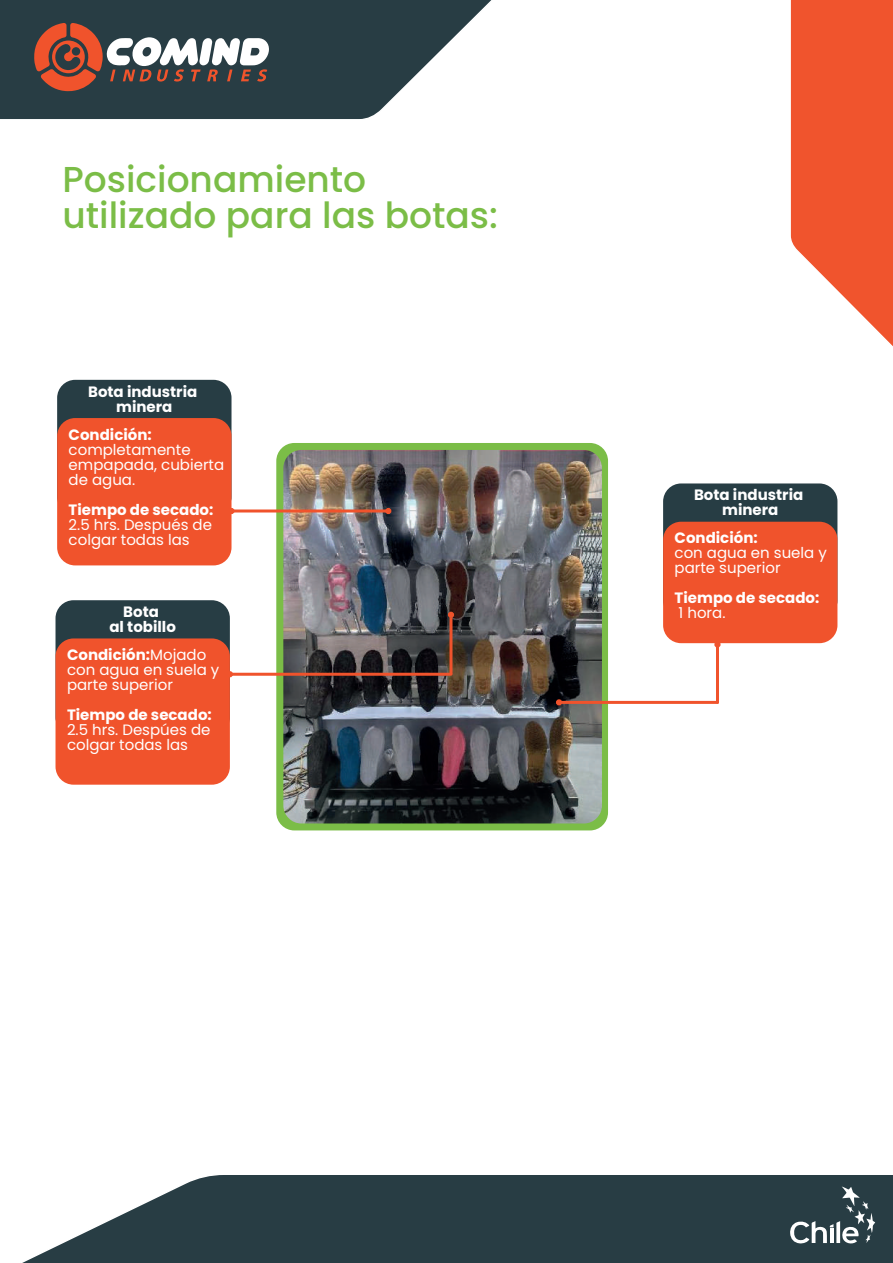
<style>
.page{position:relative;width:893px;height:1263px;background:#fff}
.page>*{position:absolute;margin:0;border:0;box-sizing:border-box;transform-origin:0 0}
.t1{font:500 36px/36px "Poppins";color:#7bbd47}
.t2{font:15px/15px "Poppins";color:#fff}
.t3{font:700 15px/15px "Poppins";color:#fff;text-align:center}
.s1{font-weight:700}
</style>
<div class="page">
<svg style="left:0;top:0;width:492px;height:119px"></svg>
<svg style="left:790px;top:0;width:103px;height:346px;background:#f26e4d"></svg>
<svg style="left:22px;top:1175px;width:871px;height:88px;background:#405259"></svg>
<svg style="left:33px;top:23px;width:236px;height:68px"></svg>
<svg style="left:790px;top:1186px;width:85px;height:59px;background:#4e5f65"></svg>
<div style="left:663px;top:483px;width:174px;height:135px;background:#273d44;border-radius:18px"></div>
<div style="left:663px;top:522px;width:174px;height:121px;background:#f0532c;border-radius:18px"></div>
<div style="left:56px;top:600px;width:174px;height:135px;background:#273d44;border-radius:18px"></div>
<div style="left:56px;top:638px;width:174px;height:147px;background:#f0532c;border-radius:18px"></div>
<div style="left:57px;top:380px;width:174px;height:135px;background:#273d44;border-radius:18px"></div>
<div style="left:57px;top:418px;width:174px;height:147px;background:#f0532c;border-radius:18px"></div>
<div style="left:276px;top:443px;width:332px;height:387px;background:#7bbd47;border-radius:18px"></div>
<img style="left:283px;top:450px;width:319px;height:373px">
<hr style="left:559px;top:701px;width:158px;height:3px;background:#f0532c">
<hr style="left:716px;top:645px;width:3px;height:57px;background:#f0532c">
<div style="left:714px;top:641px;width:6px;height:7px;border:3px solid #f0532c;border-radius:50%"></div>
<svg style="left:556px;top:699px;width:6px;height:6px"></svg>
<hr style="left:230px;top:509px;width:158px;height:3px;background:#f0532c">
<div style="left:228px;top:508px;width:7px;height:6px;border:3px solid #f0532c;border-radius:50%"></div>
<svg style="left:385px;top:508px;width:6px;height:6px"></svg>
<hr style="left:230px;top:673px;width:221px;height:3px;background:#f0532c">
<hr style="left:449px;top:617px;width:3px;height:57px;background:#f0532c">
<svg style="left:448px;top:612px;width:6px;height:6px"></svg>
<h1 class="t1" style="left:62px;top:162px;width:437px">Posicionamiento utilizado para las botas:</h1>
<p class="t3" style="left:88px;top:384px;width:111px">Bota industria minera</p>
<p class="t3" style="left:69px;top:427px;width:85px">Condición:</p>
<p class="t2" style="left:69px;top:442px;width:157px">completamente empapada, cubierta de agua.</p>
<p class="t3" style="left:69px;top:502px;width:146px">Tiempo de secado:</p>
<p class="t2" style="left:69px;top:517px;width:145px">2.5 hrs. Después de colgar todas las</p>
<p class="t3" style="left:109px;top:604px;width:68px">Bota<br>al tobillo</p>
<p class="t2" style="left:67px;top:647px;width:154px"><span class="s1">Condición:</span>Mojado con agua en suela y parte superior</p>
<p class="t3" style="left:67px;top:707px;width:146px">Tiempo de secado:</p>
<p class="t2" style="left:67px;top:722px;width:145px">2.5 hrs. Despúes de colgar todas las</p>
<p class="t3" style="left:694px;top:488px;width:111px">Bota industria minera</p>
<p class="t3" style="left:675px;top:531px;width:85px">Condición:</p>
<p class="t2" style="left:675px;top:546px;width:154px">con agua en suela y parte superior</p>
<p class="t3" style="left:675px;top:591px;width:146px">Tiempo de secado:</p>
<p class="t2" style="left:679px;top:606px;width:48px">1 hora.</p>
</div>
